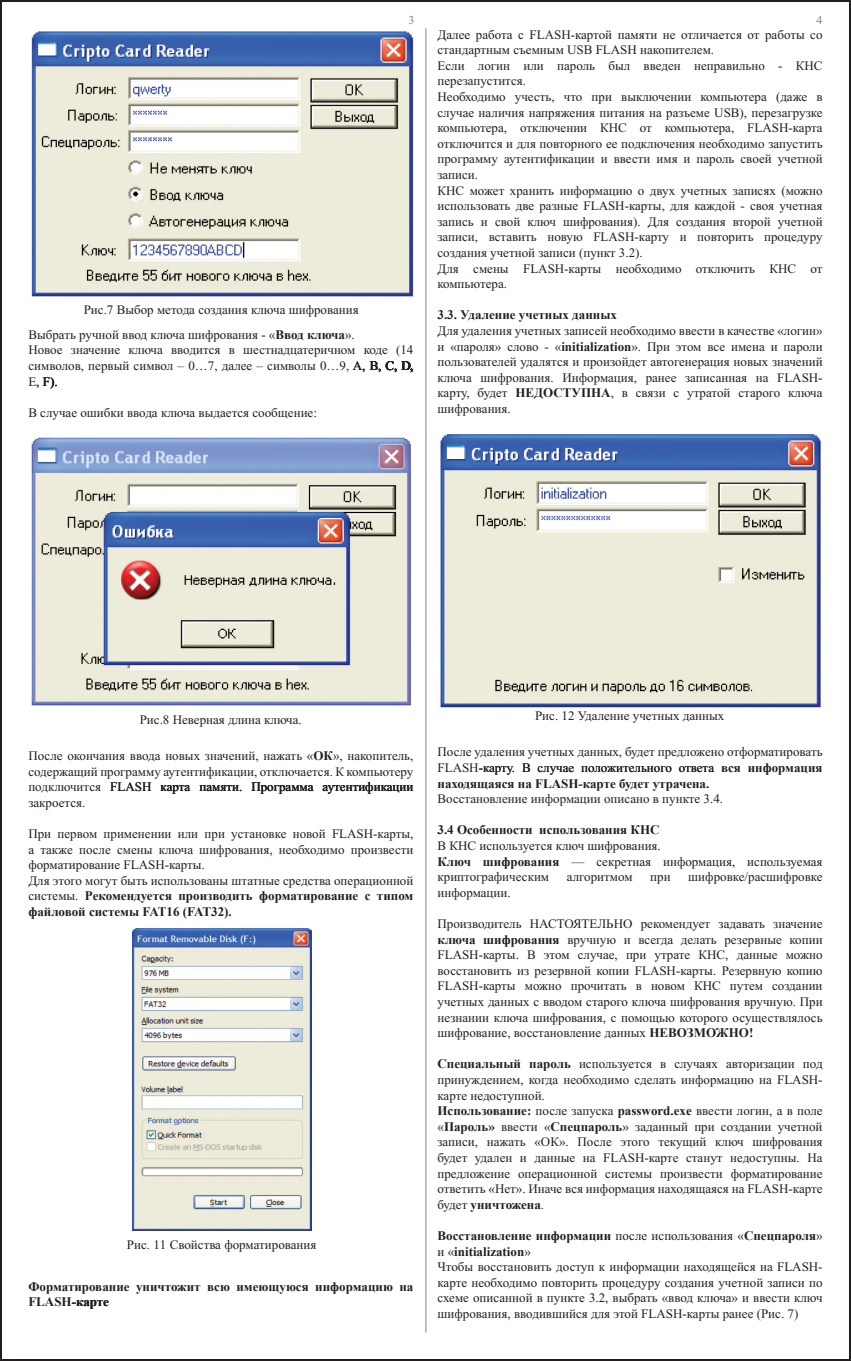
<style>
.page{position:relative;width:851px;height:1361px;background:#fff}
.page>*{position:absolute;margin:0;border:0;box-sizing:border-box;transform-origin:0 0}
.Paragraph_Style_5{font:13px/15.6px "Times New Roman Cyr";color:#231f20;text-align:justify}
.Paragraph_Style_5-2{font:700 13px/15.6px "Times New Roman";color:#231f20}
.Paragraph_Style_5-3{font:12px "Times New Roman Cyr";color:#808285}
.s1{font-family:"Times New Roman";font-weight:700}
.s2{font-family:"Times New Roman Cyr";font-weight:400}
</style>
<div class="page">
<img style="left:31px;top:31px;width:383px;height:266px">
<img style="left:31px;top:437px;width:380px;height:269px">
<img style="left:133px;top:928px;width:178px;height:302px">
<img style="left:440px;top:434px;width:381px;height:274px">
<hr style="left:425px;top:28px;width:1px;height:1304px;background:#808285">
<p class="Paragraph_Style_5-3" style="left:408px;top:13px;width:6px">3</p>
<p class="Paragraph_Style_5-3" style="left:816px;top:13px;width:7px">4</p>
<p class="Paragraph_Style_5" style="left:84px;top:301px;width:276px">Рис.7 Выбор метода создания ключа шифрования</p>
<p class="Paragraph_Style_5" style="left:28px;top:326px;width:328px">Выбрать ручной ввод ключа шифрования - «<span class="s1">Ввод ключа</span>».</p>
<p class="Paragraph_Style_5" style="left:28px;top:342px;width:386px">Новое значение ключа вводится в шестнадцатеричном коде (1 4 символов, первый символ – 0…7, далее – символы 0…9, A, B, C, D, E, F</p>
<p class="Paragraph_Style_5" style="left:28px;top:404px;width:290px">В случае ошибки ввода ключа выдается сообщение:</p>
<p class="Paragraph_Style_5" style="left:437px;top:26px;width:386px">Далее работа с FLASH-картой памяти не отличается от работы со стандартным съемным USB FLASH накопителем.</p>
<p class="Paragraph_Style_5" style="left:437px;top:57px;width:386px">Если логин или пароль был введен неправильно - КНС перезапустится.</p>
<p class="Paragraph_Style_5" style="left:437px;top:89px;width:386px">Необходимо учесть, что при выключении компьютера (даже в случае наличия напряжения питания на разъеме USB), перезагрузке компьютера, отключении КНС от компьютера, FLASH-карта отключится и для повторного ее подключения необходимо запустить программу аутентификации и ввести имя и пароль своей учетной записи.</p>
<p class="Paragraph_Style_5" style="left:437px;top:182px;width:386px">КНС может хранить информацию о двух учетных записях (можно использовать две разные FLASH-карты, для каждой - своя учетная запись и свой ключ шифрования). Для создания второй учетной записи, вставить новую FLASH-карту и повторить процедуру создания учетной записи (пункт 3.2).</p>
<p class="Paragraph_Style_5" style="left:437px;top:260px;width:386px">Для смены FLASH-карты необходимо отключить КНС от компьютера.</p>
<p class="Paragraph_Style_5-2" style="left:437px;top:307px;width:181px">3.3. Удаление учетных данных</p>
<p class="Paragraph_Style_5" style="left:437px;top:323px;width:386px">Для удаления учетных записей необходимо ввести в качестве «логин» и «пароля» слово - «<span class="s1">initialization</span>». При этом все имена и пароли пользователей удалятся и произойдет автогенерация новых значений ключа шифрования. Информация, ранее записанная на FLASH&shy;карту, будет <span class="s1">НЕДОСТУПНА</span>, в связи с утратой старого ключа шифрования.</p>
<p class="Paragraph_Style_5" style="left:140px;top:711px;width:164px">Рис.8 Неверная длина ключа.</p>
<p class="Paragraph_Style_5" style="left:28px;top:747px;width:386px">После окончания ввода новых значений, нажать «<span class="s1">ОК</span>», накопитель, содержащий программу аутентификации, отключается. К компьютеру подключится FLASH карта памяти. Программа аутентификации закроется.</p>
<p class="Paragraph_Style_5" style="left:28px;top:825px;width:386px">При первом применении или при установке новой FLASH-карты, а также после смены ключа шифрования, необходимо произвести форматирование FLASH-карты.</p>
<p class="Paragraph_Style_5-2" style="left:28px;top:872px;width:386px;text-align:justify"><span class="s2">Для этого могут быть использованы штатные средства операционной системы.</span> Рекомендуется производить форматирование с типом файловой системы FAT16 (FAT32).</p>
<p class="Paragraph_Style_5" style="left:127px;top:1236px;width:191px">Рис. 11 Свойства форматирования</p>
<p class="Paragraph_Style_5-2" style="left:28px;top:1278px;width:386px">Форматирование уничтожит всю имеющуюся информацию на<br>FLASH</p>
<p class="Paragraph_Style_5" style="left:535px;top:708px;width:191px">Рис. 1 2 Удаление учетных данных</p>
<p class="Paragraph_Style_5" style="left:437px;top:744px;width:386px">После удаления учетных данных, будет предложено отформатировать FLASH-карту. В случае положительного ответа <span class="s1">вся информация находящаяся на FLASH-карте будет утрачена.</span></p>
<p class="Paragraph_Style_5" style="left:437px;top:791px;width:287px">Восстановление информации описано в пункте 3.4.</p>
<p class="Paragraph_Style_5-2" style="left:437px;top:822px;width:223px">3.4 Особенности использования КНС</p>
<p class="Paragraph_Style_5" style="left:437px;top:837px;width:225px">В КНС используется ключ шифрования.</p>
<p class="Paragraph_Style_5" style="left:437px;top:853px;width:386px"><span class="s1">Ключ шифрования</span> — секретная информация, используемая криптографическим</p>
<p class="Paragraph_Style_5" style="left:566px;top:869px;width:67px">алгоритмом</p>
<p class="Paragraph_Style_5" style="left:650px;top:869px;width:22px">при</p>
<p class="Paragraph_Style_5" style="left:688px;top:869px;width:136px">шифровке/расшифровке</p>
<p class="Paragraph_Style_5" style="left:437px;top:884px;width:75px">информации.</p>
<p class="Paragraph_Style_5" style="left:437px;top:915px;width:386px">Производитель НАСТОЯТЕЛЬНО рекомендует задавать значение <span class="s1">ключа шифрования</span> вручную и всегда делать резервные копии FLASH-карты. В этом случае, при утрате КНС, данные можно восстановить из резервной копии FLASH-карты. Резервную копию FLASH-карты можно прочитать в новом КНС путем создании учетных данных с вводом старого ключа шифрования вручную. При незнании ключа шифрования, с помощью которого осуществлялось шифрование, восстановление данных <span class="s1">НЕВОЗМОЖНО!</span></p>
<p class="Paragraph_Style_5" style="left:437px;top:1056px;width:386px"><span class="s1">Специальный пароль</span> используется в случаях авторизации под принуждением, когда необходимо сделать информацию на FLASH&shy;карте недоступной.</p>
<p class="Paragraph_Style_5" style="left:437px;top:1103px;width:386px"><span class="s1">Использование:</span> после запуска <span class="s1">password.exe</span> ввести логин, а в поле «<span class="s1">Пароль»</span> ввести «<span class="s1">Спецпароль</span>» заданный при создании учетной записи, нажать «ОК». После этого текущий ключ шифрования будет удален и данные на FLASH-карте станут недоступны. На предложение операционной системы произвести форматирование ответить «Нет». Иначе вся информация находящаяся на FLASH-карте будет <span class="s1">уничтожена</span>.</p>
<p class="Paragraph_Style_5-2" style="left:437px;top:1227px;width:386px">Восстановление информации <span class="s2">после использования «</span>Спецпароля<span class="s2">» и «</span>initialization<span class="s2">»</span></p>
<p class="Paragraph_Style_5" style="left:437px;top:1259px;width:386px">Чтобы восстановить доступ к информации находящейся на FLASH&shy;карте необходимо повторить процедуру создания учетной записи по схеме описанной в пункте 3.2, выбрать «ввод ключа» и ввести ключ шифрования, вводившийся для этой FLASH-карты ранее (Рис. 7)</p>
</div>
